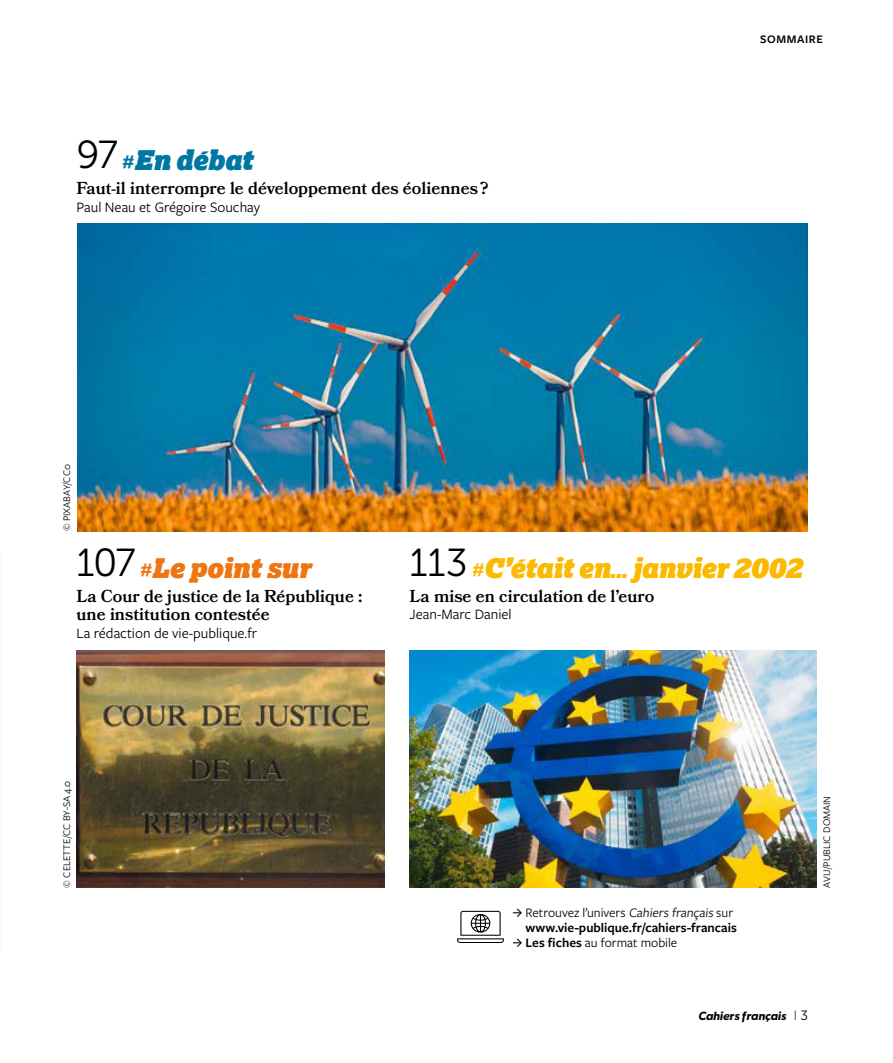
<style>
.page{position:relative;width:893px;height:1063px;background:#fff}
.page>*{position:absolute;margin:0;border:0;box-sizing:border-box;transform-origin:0 0}
.t1{font:italic 27px "Lexia Advertising";letter-spacing:-.005em;color:#fbba00}
.t2{font:italic 27px "Lexia Advertising";color:#ee7612}
.t3{font:italic 27px "Lexia Advertising";letter-spacing:-.005em;color:#0077a3}
.t4{font:600 17.25px/18px "Bookmania";color:#000}
.t5{font:15px "Freight Sans Pro";color:#000}
.t6{font:13.5px "Freight Sans Pro";color:#000}
.t7{font:600 13.5px "Freight Sans Pro";color:#000}
.t8{font:italic 600 12px "Gibson";color:#000}
.t9{font:600 12px "Freight Sans Pro";letter-spacing:.05em;color:#000}
.t10{font:10.5px "Freight Sans Pro";color:#000}
.s1{font-family:"Museo Sans 300";font-style:normal;font-size:39px;color:#000}
.s2{font-family:"Freight Sans Pro";font-weight:700;font-style:normal;font-size:18px}
.s3{font-size:18px}
.s4{font-weight:500}
.s5{font-weight:600}
.s6{font-family:"Freight Sans Pro";font-weight:300;font-style:normal;font-size:15px}
.s7{font-family:"Museo Sans 300";font-weight:400;font-style:normal;font-size:13.5px}
</style>
<div class="page">
<svg style="left:457px;top:911px;width:47px;height:32px"></svg>
<img style="left:78px;top:223px;width:730px;height:308px">
<img style="left:77px;top:651px;width:307px;height:237px">
<img style="left:410px;top:651px;width:406px;height:237px">
<h1 class="t3" style="left:77px;top:143px;width:177px"><span class="s1">97</span> <span class="s2">#</span>En débat</h1>
<p class="t4" style="left:77px;top:179px;width:413px">Faut-il interrompre le développement des éoliennes ?</p>
<p class="t5" style="left:77px;top:197px;width:185px">Paul Neau et Grégoire Souchay</p>
<p class="t10" style="left:60px;top:531px;width:69px;rotate:-90deg">© PIXABAY/CC0</p>
<p class="t9" style="left:760px;top:31px;width:64px">SOMMAIRE</p>
<h1 class="t2" style="left:77px;top:551px;width:236px"><span class="s1">107</span> <span class="s2">#</span>Le point sur</h1>
<p class="t4" style="left:77px;top:587px;width:288px">La Cour de justice de la République : une institution contestée</p>
<p class="t5" style="left:77px;top:623px;width:182px">La rédaction de vie-publique.fr</p>
<h1 class="t1" style="left:410px;top:551px;width:394px"><span class="s1">113</span> <span class="s2">#</span>C’était en<span class="s3">...</span> janvier 2002</h1>
<p class="t4" style="left:410px;top:587px;width:246px">La mise en circulation de l’euro</p>
<p class="t5" style="left:410px;top:604px;width:104px">Jean-Marc Daniel</p>
<p class="t10" style="left:60px;top:888px;width:108px;rotate:-90deg">© CELETTE/CC BY-SA 4.0</p>
<p class="t6" style="left:512px;top:903px;width:222px"><span class="s4">J</span> Retrouvez l’univers Cahiers français sur</p>
<p class="t7" style="left:526px;top:918px;width:213px">www.vie-publique.fr/cahiers-francais</p>
<p class="t6" style="left:512px;top:933px;width:166px"><span class="s4">J</span> <span class="s5">Les fiches</span> au format mobile</p>
<p class="t10" style="left:820px;top:888px;width:93px;rotate:-90deg">AVIJ/PUBLIC DOMAIN</p>
<p class="t8" style="left:699px;top:1009px;width:111px">Cahiers français <span class="s6">I</span> <span class="s7">3</span></p>
</div>
